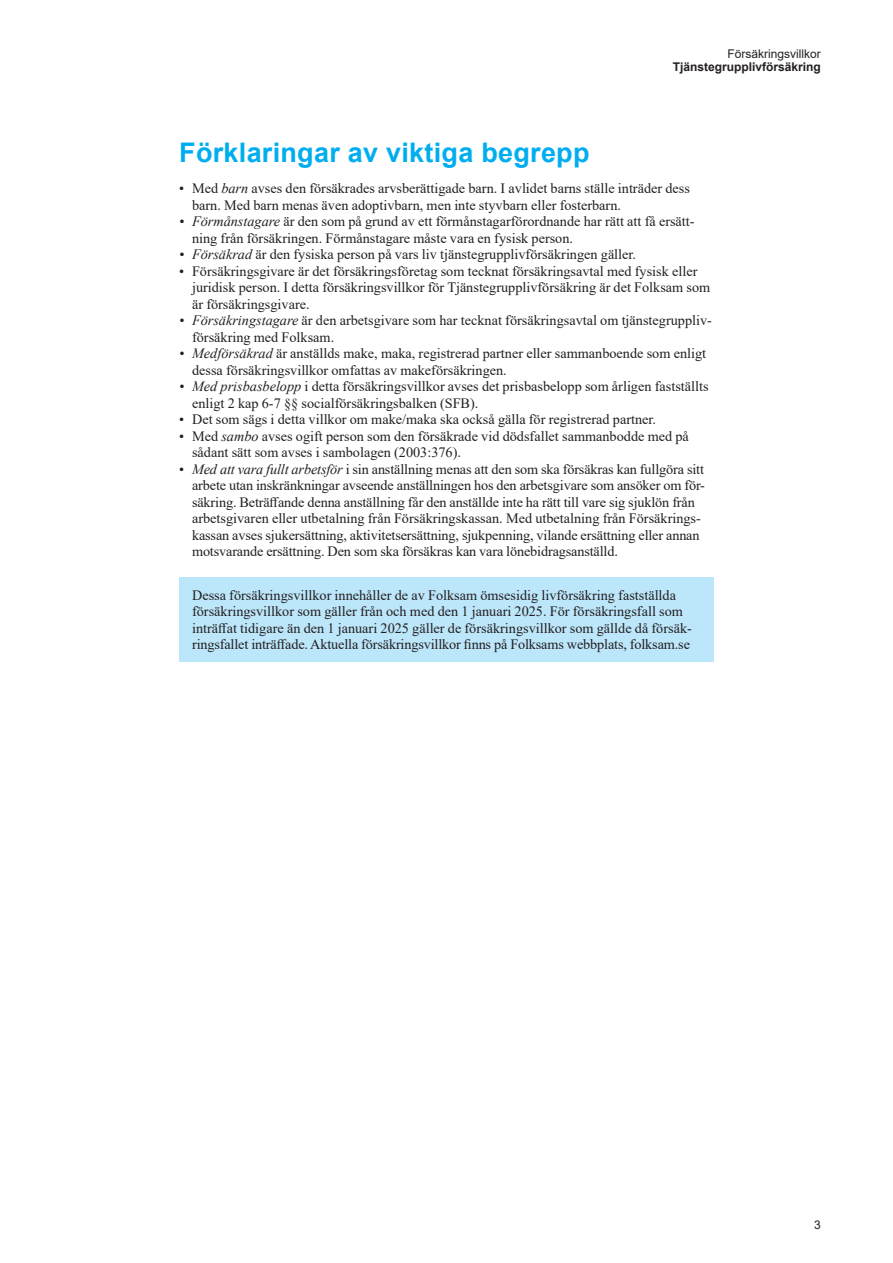
<style>
.page{position:relative;width:893px;height:1263px;background:#fff}
.page>*{position:absolute;margin:0;border:0;box-sizing:border-box;transform-origin:0 0}
._0_Rubrik_3_18pt_Arial_R1{font:700 27px "Arial";letter-spacing:.01em;color:#00aeef}
._0_Brödtext{font:14.25px/16.5px "Times New Roman";color:#231f20}
.t1{font:700 12px "Arial";color:#231f20}
.t2{font:12px "Arial";color:#231f20}
.s1{font-style:italic}
</style>
<div class="page">
<div style="left:179px;top:577px;width:535px;height:85px;background:#bce6fa"></div>
<p class="t2" style="left:727px;top:45px;width:95px">Försäkringsvillkor</p>
<p class="t1" style="left:673px;top:58px;width:150px">Tjänstegrupplivförsäkring</p>
<p class="_0_Rubrik_3_18pt_Arial_R1" style="left:179px;top:133px;width:412px">Förklaringar av viktiga begrepp</p>
<p class="_0_Brödtext" style="left:192px;top:180px;width:499px;text-indent:-13px">• Med <span class="s1">barn</span> avses den försäkrades arvsberättigade barn. I avlidet barns ställe inträder dess barn. Med barn menas även adoptivbarn, men inte styvbarn eller fosterbarn.</p>
<p class="_0_Brödtext" style="left:192px;top:213px;width:504px;text-indent:-13px"><span class="s1">• Förmånstagare</span> är den som på grund av ett förmånstagarförordnande har rätt att få ersätt&shy;ning från försäkringen. Förmånstagare måste vara en fysisk person.</p>
<p class="_0_Brödtext" style="left:179px;top:246px;width:458px"><span class="s1">• Försäkrad</span> är den fysiska person på vars liv tjänstegrupplivförsäkringen gäller.</p>
<p class="_0_Brödtext" style="left:192px;top:262px;width:520px;text-indent:-13px">• Försäkringsgivare är det försäkringsföretag som tecknat försäkringsavtal med fysisk eller juridisk person. I detta försäkringsvillkor för Tjänstegrupplivförsäkring är det Folksam som är försäkringsgivare.</p>
<p class="_0_Brödtext" style="left:192px;top:312px;width:521px;text-indent:-13px"><span class="s1">• Försäkringstagare</span> är den arbetsgivare som har tecknat försäkringsavtal om tjänstegruppliv&shy;försäkring med Folksam.</p>
<p class="_0_Brödtext" style="left:192px;top:345px;width:516px;text-indent:-13px"><span class="s1">• Medförsäkrad</span> är anställds make, maka, registrerad partner eller sammanboende som enligt dessa försäkringsvillkor omfattas av makeförsäkringen.</p>
<p class="_0_Brödtext" style="left:192px;top:378px;width:518px;text-indent:-13px"><span class="s1">• Med prisbasbelopp</span> i detta försäkringsvillkor avses det prisbasbelopp som årligen fastställts enligt 2 kap 6-7 §§ socialförsäkringsbalken (SFB).</p>
<p class="_0_Brödtext" style="left:179px;top:411px;width:478px">• Det som sägs i detta villkor om make/maka ska också gälla för registrerad partner.</p>
<p class="_0_Brödtext" style="left:192px;top:427px;width:498px;text-indent:-13px">• Med <span class="s1">sambo</span> avses ogift person som den försäkrade vid dödsfallet sammanbodde med på sådant sätt som avses i sambolagen (2003:376).</p>
<p class="_0_Brödtext" style="left:192px;top:460px;width:514px;text-indent:-13px">• <span class="s1">Med att vara fullt arbetsför</span> i sin anställning menas att den som ska försäkras kan fullgöra sitt arbete utan inskränkningar avseende anställningen hos den arbetsgivare som ansöker om för&shy;säkring. Beträffande denna anställning får den anställde inte ha rätt till vare sig sjuklön från arbetsgivaren eller utbetalning från Försäkringskassan. Med utbetalning från Försäkrings&shy;kassan avses sjukersättning, aktivitetsersättning, sjukpenning, vilande ersättning eller annan motsvarande ersättning. Den som ska försäkras kan vara lönebidragsanställd.</p>
<p class="_0_Brödtext" style="left:192px;top:586px;width:501px">Dessa försäkringsvillkor innehåller de av Folksam ömsesidig livförsäkring fastställda försäkringsvillkor som gäller från och med den 1 januari 2025. För försäkringsfall som inträffat tidigare än den 1 januari 2025 gäller de försäkringsvillkor som gällde då försäk&shy;ringsfallet inträffade. Aktuella försäkringsvillkor finns på Folksams webbplats, folksam.se</p>
<p class="t2" style="left:814px;top:1216px;width:8px">3</p>
</div>
